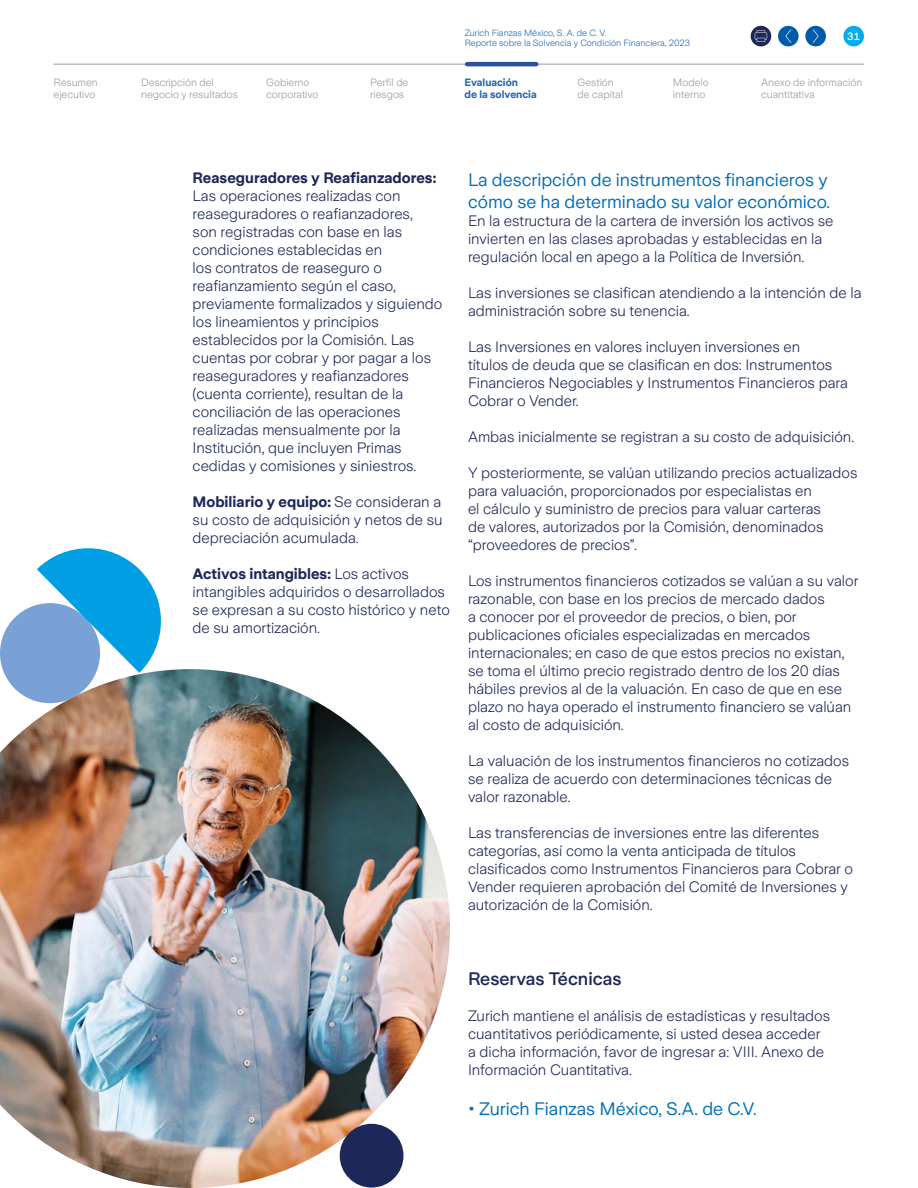
<style>
.page{position:relative;width:918px;height:1188px;background:#fff}
.page>*{position:absolute;margin:0;border:0;box-sizing:border-box;transform-origin:0 0}
.t1{font:18px/21.6px "Zurich Sans";color:#0070b8}
.t2{font:500 18px "Zurich Sans";color:#1d2758}
.t3{font:300 15px/18px "Zurich Sans";color:#1d2758}
.t4{font:700 15px "Zurich Sans";color:#1d2758}
.t5{font:300 10.5px/12.6px "Zurich Sans";color:#999}
.t6{font:700 10.5px/12.6px "Zurich Sans";color:#2167ae}
.t7{font:500 10.5px "Zurich Sans";color:#fff}
.t8{font:300 9px/10.8px "Zurich Sans";color:#2167ae}
.s1{font-weight:700}
</style>
<div class="page">
<hr style="left:54px;top:64px;width:810px;height:1px;background:#999">
<hr style="left:467px;top:62px;width:69px;height:4px;background:#2a51a3">
<div style="left:778px;top:26px;width:21px;height:20px;background:#005baa;border-radius:50%"></div>
<svg style="left:785px;top:29px;width:6px;height:14px"></svg>
<div style="left:805px;top:26px;width:21px;height:20px;background:#005baa;border-radius:50%"></div>
<svg style="left:813px;top:29px;width:6px;height:14px"></svg>
<div style="left:751px;top:26px;width:20px;height:20px;background:#1d2758;border-radius:50%"></div>
<div style="left:843px;top:26px;width:21px;height:20px;background:#00aeef;border-radius:50%"></div>
<svg style="left:755px;top:30px;width:12px;height:12px"></svg>
<img style="left:0;top:669px;width:450px;height:519px">
<div style="left:0;top:603px;width:100px;height:100px;background:#7aa1d5;border-radius:50%"></div>
<div style="left:340px;top:1124px;width:64px;height:64px;background:#1d2758;border-radius:50%"></div>
<svg style="left:37px;top:548px;width:131px;height:125px"></svg>
<p class="t8" style="left:465px;top:27px;width:227px">Zurich Fianzas México, S. A. de C. V.<br>Reporte sobre la Solvencia y Condición Financiera, 2023</p>
<p class="t7" style="left:847px;top:31px;width:14px">31</p>
<p class="t5" style="left:54px;top:76px;width:46px">Resumen ejecutivo</p>
<p class="t5" style="left:141px;top:76px;width:98px">Descripción del negocio y resultados</p>
<p class="t5" style="left:266px;top:76px;width:54px">Gobierno corporativo</p>
<p class="t5" style="left:370px;top:76px;width:40px">Perfil de riesgos</p>
<p class="t6" style="left:465px;top:76px;width:74px">Evaluación<br>de la solvencia</p>
<p class="t5" style="left:578px;top:76px;width:47px">Gestión de capital</p>
<p class="t5" style="left:761px;top:76px;width:103px">Anexo de información cuantitativa</p>
<p class="t5" style="left:673px;top:76px;width:37px">Modelo interno</p>
<p class="t4" style="left:193px;top:170px;width:245px">Reaseguradores y Reafianzadores:</p>
<p class="t3" style="left:193px;top:188px;width:251px">Las operaciones realizadas con reaseguradores o reafianzadores,<br>son registradas con base en las condiciones establecidas en<br>los contratos de reaseguro o reafianzamiento según el caso, previamente formalizados y siguiendo los lineamientos y principios establecidos por la Comisión. Las cuentas por cobrar y por pagar a los reaseguradores y reafianzadores (cuenta corriente), resultan de la conciliación de las operaciones realizadas mensualmente por la Institución, que incluyen Primas cedidas y comisiones y siniestros.</p>
<p class="t3" style="left:193px;top:494px;width:252px;text-align:justify"><span class="s1">Mobiliario y equipo:</span> Se consideran a su costo de adquisición y netos de su depreciación acumulada.</p>
<p class="t3" style="left:193px;top:566px;width:259px"><span class="s1">Activos intangibles:</span> Los activos intangibles adquiridos o desarrollados se expresan a su costo histórico y neto de su amortización.</p>
<p class="t1" style="left:468px;top:169px;width:364px">La descripción de instrumentos financieros y cómo se ha determinado su valor económico.</p>
<p class="t3" style="left:468px;top:212px;width:367px">En la estructura de la cartera de inversión los activos se invierten en las clases aprobadas y establecidas en la regulación local en apego a la Política de Inversión.</p>
<p class="t3" style="left:468px;top:284px;width:395px">Las inversiones se clasifican atendiendo a la intención de la administración sobre su tenencia.</p>
<p class="t3" style="left:468px;top:338px;width:382px">Las Inversiones en valores incluyen inversiones en<br>títulos de deuda que se clasifican en dos: Instrumentos Financieros Negociables y Instrumentos Financieros para Cobrar o Vender.</p>
<p class="t3" style="left:468px;top:428px;width:388px">Ambas inicialmente se registran a su costo de adquisición.</p>
<p class="t3" style="left:468px;top:464px;width:391px">Y posteriormente, se valúan utilizando precios actualizados para valuación, proporcionados por especialistas en<br>el cálculo y suministro de precios para valuar carteras<br>de valores, autorizados por la Comisión, denominados “proveedores de precios”.</p>
<p class="t3" style="left:468px;top:572px;width:392px">Los instrumentos financieros cotizados se valúan a su valor razonable, con base en los precios de mercado dados<br>a conocer por el proveedor de precios, o bien, por publicaciones oficiales especializadas en mercados internacionales; en caso de que estos precios no existan, se toma el último precio registrado dentro de los 20 días hábiles previos al de la valuación. En caso de que en ese plazo no haya operado el instrumento financiero se valúan al costo de adquisición.</p>
<p class="t3" style="left:468px;top:752px;width:383px">La valuación de los instrumentos financieros no cotizados se realiza de acuerdo con determinaciones técnicas de valor razonable.</p>
<p class="t3" style="left:468px;top:824px;width:387px">Las transferencias de inversiones entre las diferentes categorías, así como la venta anticipada de títulos clasificados como Instrumentos Financieros para Cobrar o Vender requieren aprobación del Comité de Inversiones y autorización de la Comisión.</p>
<p class="t2" style="left:468px;top:969px;width:155px">Reservas Técnicas</p>
<p class="t3" style="left:468px;top:1007px;width:364px">Zurich mantiene el análisis de estadísticas y resultados cuantitativos periódicamente, si usted desea acceder a dicha información, favor de ingresar a: VIII. Anexo de Información Cuantitativa.</p>
<p class="t1" style="left:468px;top:1098px;width:290px">• Zurich Fianzas México, S.A. de C.V.</p>
</div>
